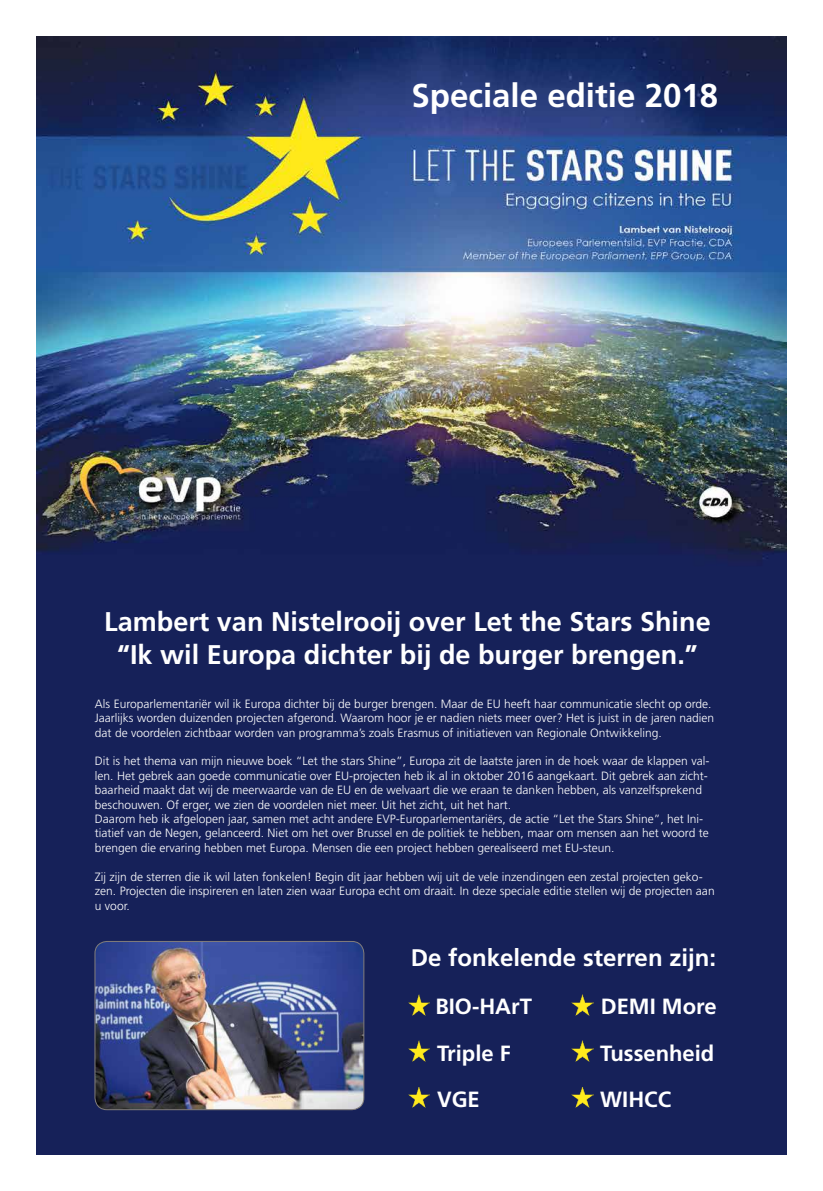
<style>
.page{position:relative;width:823px;height:1191px;background:#fff}
.page>*{position:absolute;margin:0;border:0;box-sizing:border-box;transform-origin:0 0}
.t1{font:700 33px "Frutiger";color:#fff}
.t2{font:700 27px/32.4px "Frutiger";color:#fff;text-align:center}
.t3{font:700 24px "Frutiger";color:#fff}
.t4{font:700 22px "Frutiger";color:#fff}
.t5{font:300 12px/14.4px "Frutiger";color:#fff}
</style>
<div class="page">
<img style="left:36px;top:36px;width:750px;height:1119px">
<img style="left:95px;top:941px;width:268px;height:168px">
<div style="left:94px;top:941px;width:270px;height:169px;border:1px solid #827d7a;border-radius:12px"></div>
<img style="left:570px;top:1087px;width:22px;height:22px">
<img style="left:570px;top:1041px;width:22px;height:22px">
<img style="left:570px;top:994px;width:22px;height:23px">
<img style="left:407px;top:1087px;width:22px;height:22px">
<img style="left:407px;top:1041px;width:22px;height:22px">
<img style="left:407px;top:994px;width:22px;height:23px">
<h1 class="t1" style="left:411px;top:76px;width:308px">Speciale editie 2018</h1>
<h2 class="t2" style="left:104px;top:605px;width:607px">Lambert van Nistelrooij over Let the Stars Shine “Ik wil Europa dichter bij de burger brengen.”</h2>
<p class="t5" style="left:95px;top:696px;width:620px">Als Europarlementariër wil ik Europa dichter bij de burger brengen. Maar de EU heeft haar communicatie slecht op orde.<br>Jaarlijks worden duizenden projecten afgerond. Waarom hoor je er nadien niets meer over? Het is juist in de jaren nadien dat de voordelen zichtbaar worden van programma’s zoals Erasmus of initiatieven van Regionale Ontwikkeling.</p>
<p class="t5" style="left:95px;top:754px;width:615px">Dit is het thema van mijn nieuwe boek “Let the stars Shine”, Europa zit de laatste jaren in de hoek waar de klappen val&shy;len. Het gebrek aan goede communicatie over EU-projecten heb ik al in oktober 2016 aangekaart. Dit gebrek aan zicht&shy;baarheid maakt dat wij de meerwaarde van de EU en de welvaart die we eraan te danken hebben, als vanzelfsprekend beschouwen. Of erger, we zien de voordelen niet meer. Uit het zicht, uit het hart.<br>Daarom heb ik afgelopen jaar, samen met acht andere EVP-Europarlementariërs, de actie “Let the Stars Shine”, het Ini&shy;tiatief van de Negen, gelanceerd. Niet om het over Brussel en de politiek te hebben, maar om mensen aan het woord te brengen die ervaring hebben met Europa. Mensen die een project hebben gerealiseerd met EU-steun.</p>
<p class="t5" style="left:95px;top:869px;width:620px">Zij zijn de sterren die ik wil laten fonkelen! Begin dit jaar hebben wij uit de vele inzendingen een zestal projecten geko&shy;zen. Projecten die inspireren en laten zien waar Europa echt om draait. In deze speciale editie stellen wij de projecten aan u voor.</p>
<h3 class="t3" style="left:410px;top:943px;width:306px">De fonkelende sterren zijn:</h3>
<h3 class="t4" style="left:435px;top:994px;width:98px">BIO-HArT</h3>
<h3 class="t4" style="left:600px;top:994px;width:117px">DEMI More</h3>
<h3 class="t4" style="left:437px;top:1040px;width:75px">Triple F</h3>
<h3 class="t4" style="left:600px;top:1040px;width:116px">Tussenheid</h3>
<h3 class="t4" style="left:437px;top:1086px;width:44px">VGE</h3>
<h3 class="t4" style="left:600px;top:1086px;width:72px">WIHCC</h3>
</div>
